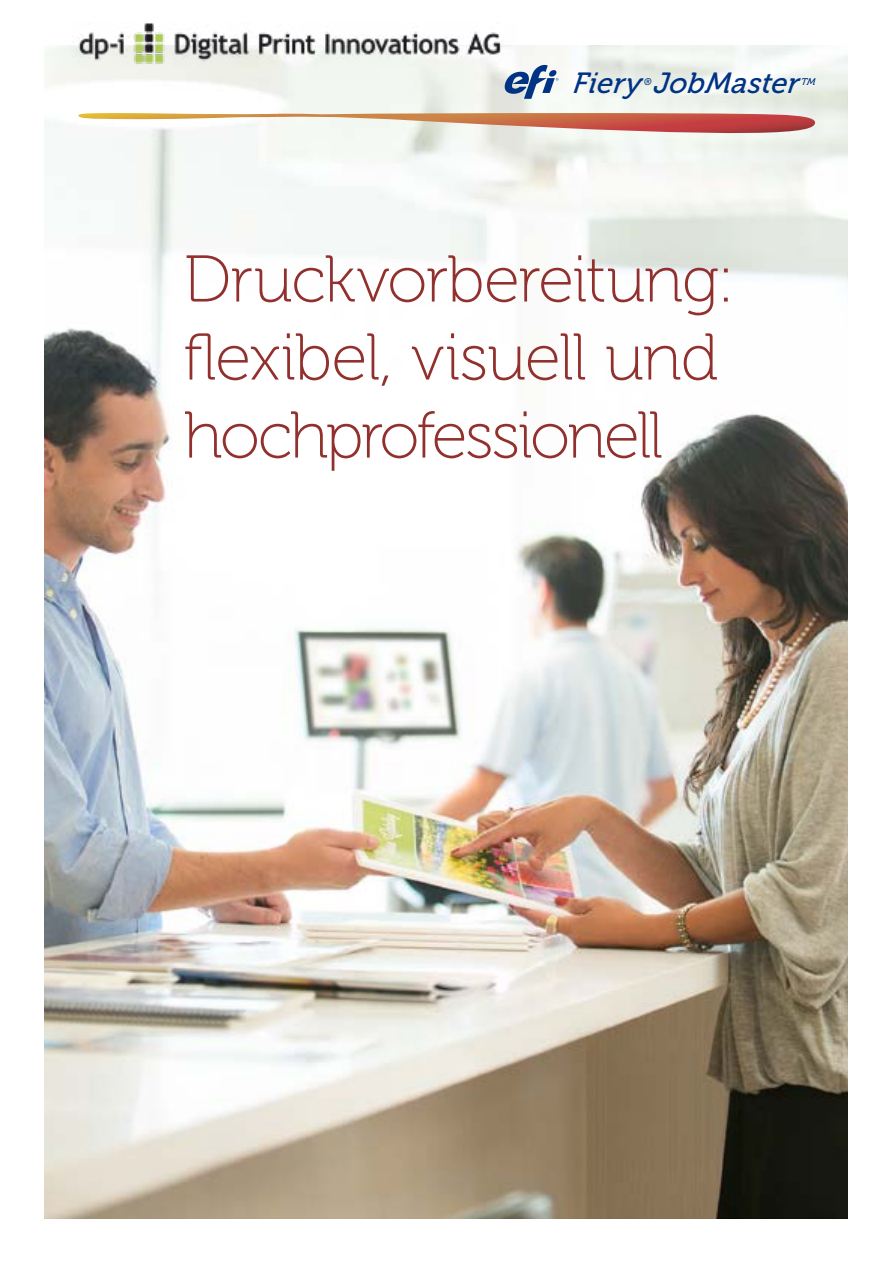
<style>
.page{position:relative;width:893px;height:1263px;background:#fff}
.page>*{position:absolute;margin:0;border:0;box-sizing:border-box;transform-origin:0 0}
.t1{font:66px/78px "Museo 100";letter-spacing:-.025em;color:#92302d}
.t2{font:italic 29.1px "Museo 500";color:#003383}
.t3{font:italic 9.75px "Museo 500";color:#003383}
</style>
<div class="page">
<img style="left:45px;top:45px;width:803px;height:1173px">
<svg style="left:78px;top:113px;width:737px;height:27px"></svg>
<svg style="left:503px;top:65px;width:55px;height:34px"></svg>
<img style="left:72px;top:23px;width:445px;height:41px">
<p class="t2" style="left:573px;top:67px;width:231px">Fiery JobMaster</p>
<p class="t3" style="left:643px;top:76px;width:11px">®</p>
<p class="t3" style="left:801px;top:76px;width:16px">TM</p>
<p class="t1" style="left:184px;top:241px;width:553px">Druckvorbereitung: flexibel, visuell und hochprofessionell</p>
</div>
